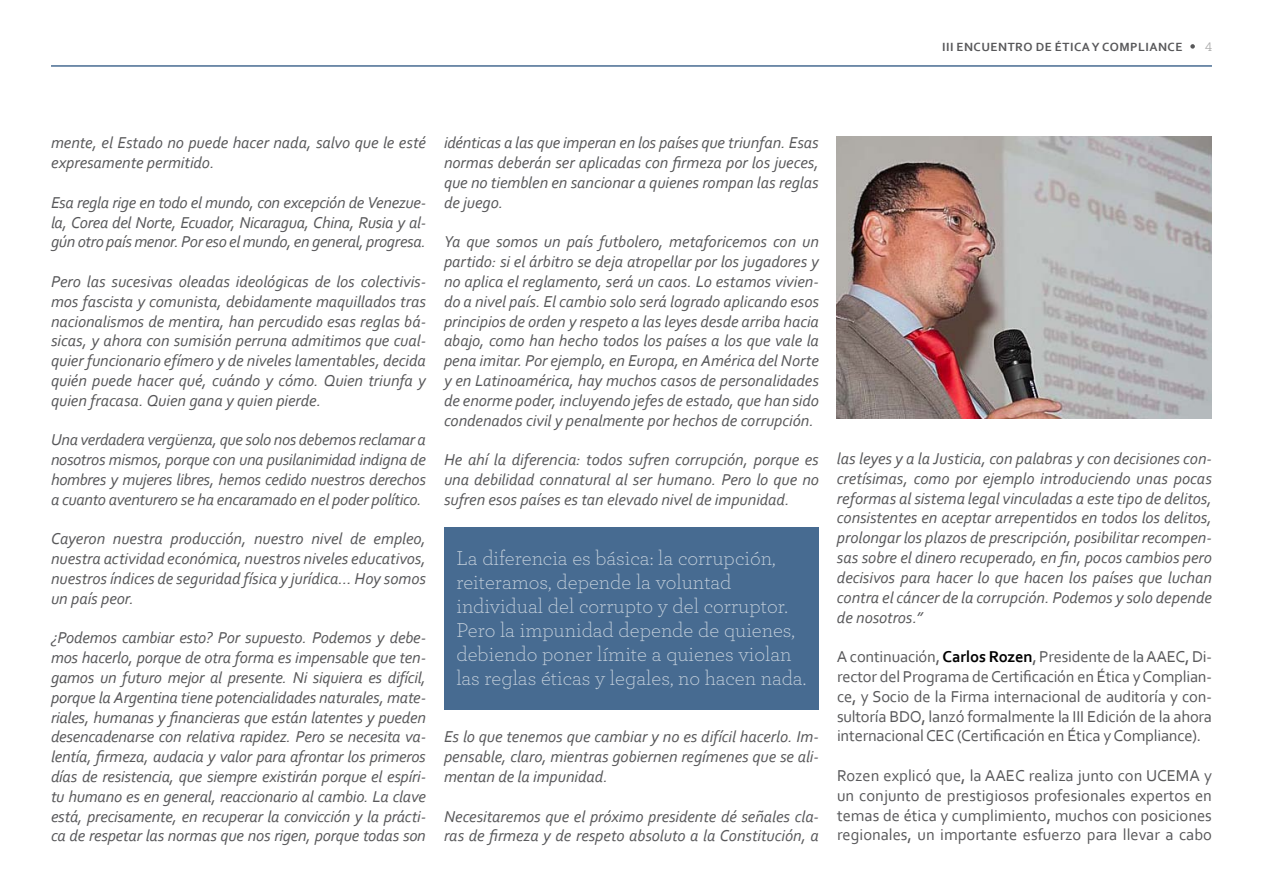
<style>
.page{position:relative;width:1263px;height:893px;background:#fff}
.page>*{position:absolute;margin:0;border:0;box-sizing:border-box;transform-origin:0 0}
.t1{font:300 21px/24px "Archer";color:#c8d3de}
.t2{font:italic 16.5px/19.8px "Corbel";letter-spacing:-.005em;color:#58585a;text-align:justify}
.t3{font:16.5px/19.8px "Corbel";letter-spacing:-.01em;color:#58585a;text-align:justify}
.t4{font:700 12.45px "Corbel";letter-spacing:.04em;color:#58585a}
.t5{font:12px "Lubalin Graph";color:#acacac}
.s1{font-weight:700;color:#000}
</style>
<div class="page">
<hr style="left:51px;top:65px;width:1161px;height:2px;background:#476b91">
<svg style="left:1190px;top:44px;width:5px;height:5px"></svg>
<img style="left:837px;top:136px;width:375px;height:282px">
<div style="left:444px;top:527px;width:375px;height:183px;background:#476b91"></div>
<p class="t4" style="left:942px;top:39px;width:58px">III ENCUENTRO</p>
<p class="t4" style="left:1036px;top:39px;width:35px">DE ÉTICA</p>
<p class="t4" style="left:1092px;top:39px;width:28px">Y COMPLIANCE</p>
<p class="t5" style="left:1205px;top:39px;width:8px">4</p>
<p class="t2" style="left:51px;top:133px;width:376px">mente, el Estado no puede hacer nada, salvo que le esté expresamente permitido.</p>
<p class="t2" style="left:51px;top:192px;width:376px">Esa regla rige en todo el mundo, con excepción de Venezue&shy;la, Corea del Norte, Ecuador, Nicaragua, China, Rusia y al&shy;gún otro país menor. Por eso el mundo, en general, progresa.</p>
<p class="t2" style="left:51px;top:271px;width:376px">Pero las sucesivas oleadas ideológicas de los colectivis&shy;mos fascista y comunista, debidamente maquillados tras nacionalismos de mentira, han percudido esas reglas bá&shy;sicas, y ahora con sumisión perruna admitimos que cual&shy;quier funcionario efímero y de niveles lamentables, decida quién puede hacer qué, cuándo y cómo. Quien triunfa y quien fracasa. Quien gana y quien pierde.</p>
<p class="t2" style="left:51px;top:430px;width:376px">Una verdadera vergüenza, que solo nos debemos reclamar a nosotros mismos, porque con una pusilanimidad indigna de hombres y mujeres libres, hemos cedido nuestros derechos a cuanto aventurero se ha encaramado en el poder político.</p>
<p class="t2" style="left:51px;top:529px;width:376px">Cayeron nuestra producción, nuestro nivel de empleo, nuestra actividad económica, nuestros niveles educativos, nuestros índices de seguridad física y jurídica… Hoy somos un país peor.</p>
<p class="t2" style="left:51px;top:628px;width:376px">¿Podemos cambiar esto? Por supuesto. Podemos y debe&shy;mos hacerlo, porque de otra forma es impensable que ten&shy;gamos un futuro mejor al presente. Ni siquiera es difícil, porque la Argentina tiene potencialidades naturales, mate&shy;riales, humanas y financieras que están latentes y pueden desencadenarse con relativa rapidez. Pero se necesita va&shy;lentía, firmeza, audacia y valor para afrontar los primeros días de resistencia, que siempre existirán porque el espíri&shy;tu humano es en general, reaccionario al cambio. La clave está, precisamente, en recuperar la convicción y la prácti&shy;ca de respetar las normas que nos rigen, porque todas son</p>
<p class="t2" style="left:444px;top:133px;width:376px">idénticas a las que imperan en los países que triunfan. Esas normas deberán ser aplicadas con firmeza por los jueces, que no tiemblen en sancionar a quienes rompan las reglas de juego.</p>
<p class="t2" style="left:444px;top:232px;width:376px">Ya que somos un país futbolero, metaforicemos con un partido: si el árbitro se deja atropellar por los jugadores y no aplica el reglamento, será un caos. Lo estamos vivien&shy;do a nivel país. El cambio solo será logrado aplicando esos principios de orden y respeto a las leyes desde arriba hacia abajo, como han hecho todos los países a los que vale la pena imitar. Por ejemplo, en Europa, en América del Norte y en Latinoamérica, hay muchos casos de personalidades de enorme poder, incluyendo jefes de estado, que han sido condenados civil y penalmente por hechos de corrupción.</p>
<p class="t2" style="left:444px;top:449px;width:376px">He ahí la diferencia: todos sufren corrupción, porque es una debilidad connatural al ser humano. Pero lo que no sufren esos países es tan elevado nivel de impunidad.</p>
<p class="t1" style="left:456px;top:545px;width:351px">La diferencia es básica: la corrupción, reiteramos, depende la voluntad individual del corrupto y del corruptor.<br>Pero la impunidad depende de quienes, debiendo poner límite a quienes violan las reglas éticas y legales, no hacen nada.</p>
<p class="t2" style="left:444px;top:727px;width:376px">Es lo que tenemos que cambiar y no es difícil hacerlo. Im&shy;pensable, claro, mientras gobiernen regímenes que se ali&shy;mentan de la impunidad.</p>
<p class="t2" style="left:444px;top:806px;width:376px">Necesitaremos que el próximo presidente dé señales cla&shy;ras de firmeza y de respeto absoluto a la Constitución, a</p>
<p class="t2" style="left:837px;top:448px;width:376px">las leyes y a la Justicia, con palabras y con decisiones con&shy;cretísimas, como por ejemplo introduciendo unas pocas reformas al sistema legal vinculadas a este tipo de delitos, consistentes en aceptar arrepentidos en todos los delitos, prolongar los plazos de prescripción, posibilitar recompen&shy;sas sobre el dinero recuperado, en fin, pocos cambios pero decisivos para hacer lo que hacen los países que luchan contra el cáncer de la corrupción. Podemos y solo depende de nosotros.”</p>
<p class="t3" style="left:837px;top:646px;width:376px">A continuación, <span class="s1">CARLOS ROZEN</span>, Presidente de la AAEC, Di&shy;rector del Programa de Certificación en Ética y Complian&shy;ce, y Socio de la Firma internacional de auditoría y con&shy;sultoría BDO, lanzó formalmente la III Edición de la ahora internacional CEC (Certificación en Ética y Compliance).</p>
<p class="t3" style="left:837px;top:765px;width:376px">Rozen explicó que, la AAEC realiza junto con UCEMA y un conjunto de prestigiosos profesionales expertos en temas de ética y cumplimiento, muchos con posiciones regionales, un importante esfuerzo para llevar a cabo</p>
</div>
